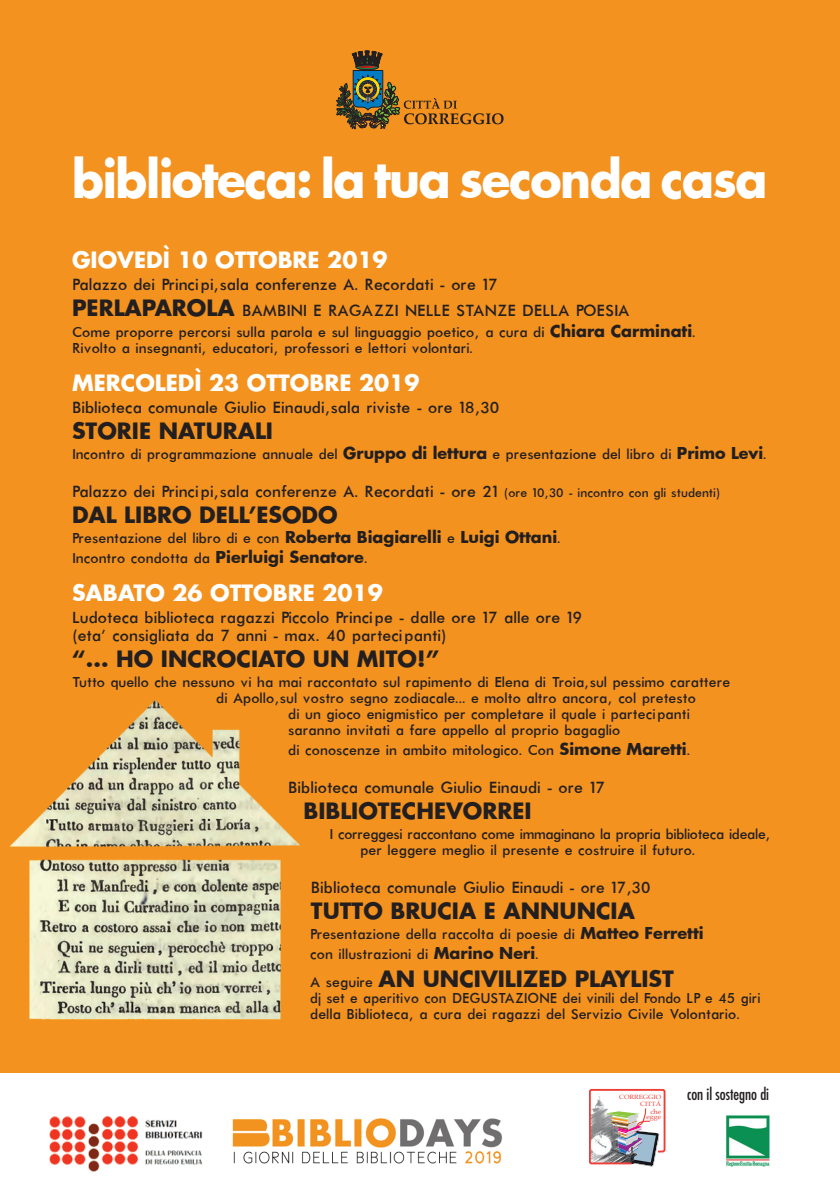
<style>
.page{position:relative;width:840px;height:1191px;background:#fff}
.page>*{position:absolute;margin:0;border:0;box-sizing:border-box;transform-origin:0 0}
.t1{font:700 50px "Futura";letter-spacing:-.03em;color:#fff;scale:.94 1}
.t2{font:700 22px "Futura";color:#231f20}
.t3{font:700 22px "Futura";color:#fff}
.t4{font:18px/26px "Futura";color:#231f20}
.t5{font:16px/16px "Futura";color:#231f20}
.t6{font:16px/16px "Futura";letter-spacing:-.02em;color:#231f20}
.t7{font:condensed 16px "Futura Std";color:#231f20}
.t8{font:6.8px "Palatino";color:#ee3e35;scale:1.05 1}
.t9{font:6.2px/7.4px "Palatino";color:#ee3e35;text-align:right;scale:1.13 1}
.s1{font-weight:700;font-size:22px}
.s2{font-weight:700}
.s3{font-size:14px}
.s4{font-weight:400;font-size:16px}
</style>
<div class="page">
<div style="left:0;top:0;width:839px;height:1191px;background:#f3921f"></div>
<img style="left:9px;top:700px;width:292px;height:320px">
<svg style="left:336px;top:51px;width:167px;height:78px"></svg>
<img style="left:0;top:1073px;width:839px;height:118px">
<div style="left:350px;top:1083px;width:489px;height:108px;background:#fff"></div>
<img style="left:589px;top:1088px;width:77px;height:78px">
<img style="left:227px;top:1113px;width:275px;height:54px">
<img style="left:726px;top:1115px;width:43px;height:52px">
<h1 class="t1" style="left:72px;top:145px;width:741px">biblioteca: la tua seconda casa</h1>
<h2 class="t3" style="left:72px;top:245px;width:317px">Giovedì 10 OTTOBRE 2019</h2>
<p class="t4" style="left:72px;top:272px;width:558px">Palazzo dei Princi pi,sala conferenze “A. Recordati” - ore 17<br><span class="s1">PERLAPAROLA</span> BAMBINI E RAGAZZI NELLE STANZE DELLA POESIA</p>
<p class="t5" style="left:72px;top:324px;width:624px">Come proporre percorsi sulla parola e sul linguaggio poetico, a cura di <span class="s2">Chiara Carminati</span>.<br>Rivolto a insegnanti, educatori, professori e lettori volontari.</p>
<h2 class="t3" style="left:72px;top:367px;width:349px">MERCOLedì 23 OTTOBRE 2019</h2>
<p class="t4" style="left:72px;top:394px;width:429px">Biblioteca comunale Giulio Einaudi,sala riviste - ore 18,30</p>
<h2 class="t2" style="left:72px;top:415px;width:199px">STORIE NATURALI</h2>
<p class="t5" style="left:72px;top:446px;width:695px">Incontro di programmazione annuale del <span class="s2">Gruppo di lettura</span> e presentazione del libro di <span class="s2">Primo Levi</span>.</p>
<p class="t4" style="left:72px;top:478px;width:649px">Palazzo dei Princi pi,sala conferenze “A. Recordati” - ore 21 <span class="s3">(ore 10,30 - incontro con gli studenti)</span></p>
<h2 class="t2" style="left:72px;top:499px;width:229px">DAL LIBRO DE LL’ESODO</h2>
<p class="t5" style="left:72px;top:528px;width:489px;line-height:20px">Presentazione del libro di e con <span class="s2">Roberta Biagiarelli</span> e <span class="s2">Luigi Ottani</span>.<br>Incontro condotta da <span class="s2">Pierluigi Senatore</span>.</p>
<h2 class="t3" style="left:72px;top:577px;width:312px">SABATO 26 OTTOBRE 2019</h2>
<p class="t4" style="left:72px;top:608px;width:511px;line-height:18px">Ludoteca biblioteca ragazzi Piccolo Princi pe - dalle ore 17 alle ore 19 (età` consigliata da 7 anni - max. 40 parteci panti)</p>
<h2 class="t2" style="left:72px;top:643px;width:368px">“... HO INCROCIATO UN MITO!”</h2>
<p class="t5" style="left:72px;top:674px;width:659px">Tutto quello che nessuno vi ha mai raccontato sul rapimento di Elena di Troia,sul pessimo carattere</p>
<p class="t5" style="left:216px;top:690px;width:481px">di Apollo,sul vostro segno zodiacale... e molto altro ancora, col pretesto</p>
<p class="t5" style="left:288px;top:706px;width:403px">di un gioco enigmistico per completare il quale i parteci panti</p>
<p class="t5" style="left:288px;top:722px;width:333px">saranno invitati a fare appello al proprio bagaglio</p>
<p class="t5" style="left:288px;top:742px;width:403px">di conoscenze in ambito mitologico. Con <span class="s2">Simone Maretti</span>.</p>
<p class="t4" style="left:288px;top:774px;width:318px">Biblioteca comunale Giulio Einaudi - ore 17</p>
<h2 class="t2" style="left:303px;top:795px;width:147px">BIBLIOTECHEVO</h2>
<h2 class="t2" style="left:482px;top:795px;width:40px">RREI</h2>
<p class="t6" style="left:360px;top:826px;width:411px;text-indent:-31px">I correggesi raccontano come immaginano la propria biblioteca ideale, per leggere meglio il presente e costruire il futuro.</p>
<p class="t4" style="left:311px;top:874px;width:341px">Biblioteca comunale Giulio Einaudi - ore 17,30</p>
<h2 class="t2" style="left:311px;top:895px;width:325px">TUTTO BRUCIA E ANNUNCIA</h2>
<p class="t5" style="left:310px;top:924px;width:394px;line-height:20px">Presentazione della raccolta di poesie di <span class="s2">Matteo Ferretti </span>con illustrazioni di <span class="s2">Marino Neri</span>.</p>
<h2 class="t2" style="left:310px;top:963px;width:365px"><span class="s4">A seguire</span> AN UNCIVI LIZED PLAYLIST</h2>
<p class="t5" style="left:310px;top:990px;width:451px">dj set e aperitivo con DEGUSTAZIONE dei vinili del Fondo LP e 45 giri della Biblioteca, a cura dei ragazzi del Servizio Civile Volontario.</p>
<p class="t9" style="left:618px;top:1093px;width:39px">CORREGGIO<br>CITTÁ</p>
<p class="t8" style="left:650px;top:1106px;width:12px">che</p>
<p class="t8" style="left:646px;top:1110px;width:16px">egge</p>
<p class="t7" style="left:686px;top:1084px;width:84px">con il sostegno di</p>
</div>
